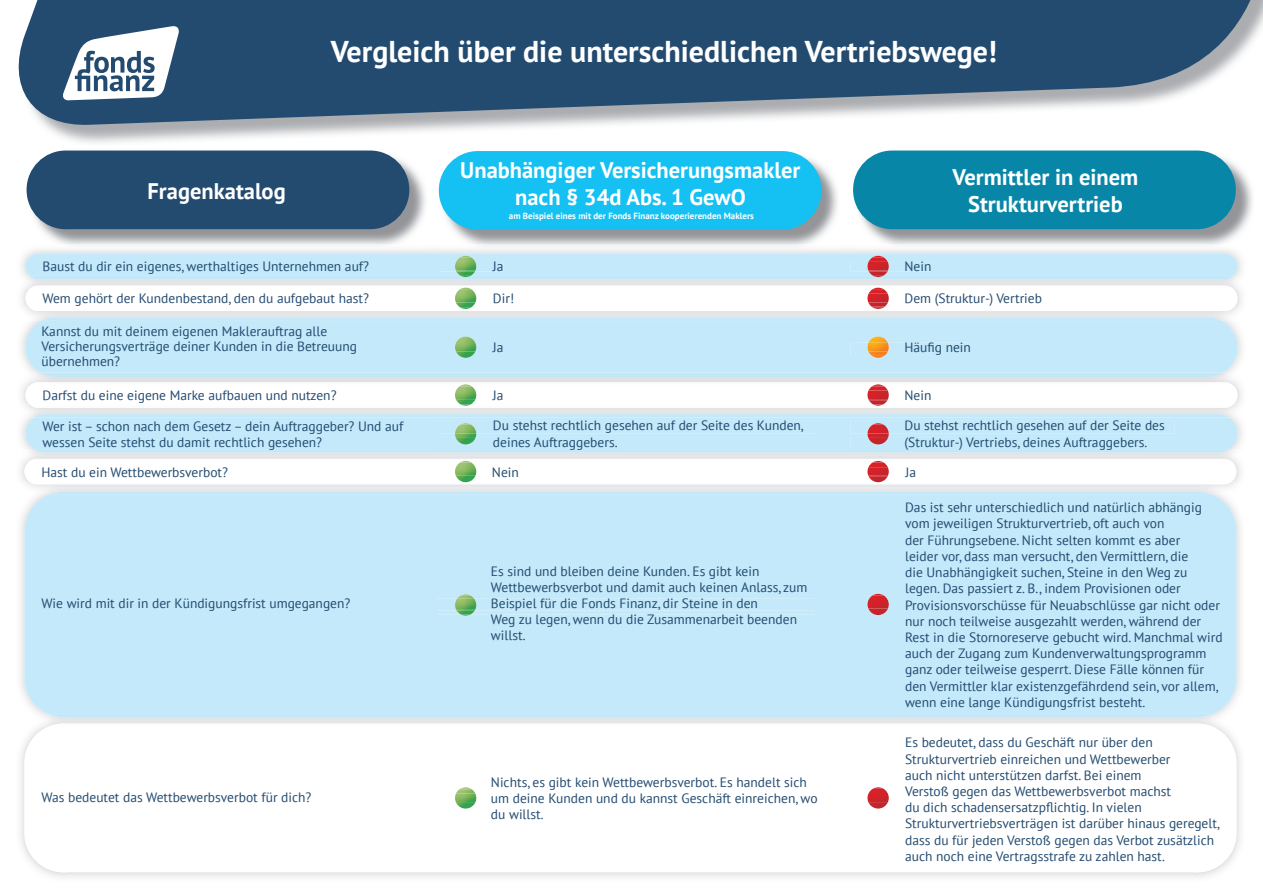
<style>
.page{position:relative;width:1263px;height:893px;background:#fff}
.page>*{position:absolute;margin:0;border:0;box-sizing:border-box;transform-origin:0 0}
.t1{font:700 30px "PT Sans";color:#fff}
.t2{font:700 22.5px/27px "PT Sans";color:#fff;text-align:center}
.t3{font:13.5px/16.2px "PT Sans";color:#234b70}
.t4{font:700 9px "PT Sans";color:#fff}
</style>
<div class="page">
<img style="left:29px;top:153px;width:397px;height:91px">
<div style="left:27px;top:151px;width:382px;height:78px;background:#234b70;border-radius:39px"></div>
<img style="left:855px;top:153px;width:398px;height:91px">
<div style="left:853px;top:151px;width:383px;height:78px;background:#0886a8;border-radius:39px"></div>
<img style="left:1236px;top:512px;width:5px;height:185px">
<div style="left:24px;top:494px;width:1212px;height:220px;background:#c3e9fa"></div>
<hr style="left:50px;top:492px;width:1161px;height:2px;background:#c2e8f9">
<div style="left:437px;top:582px;width:378px;height:12px;background:#c3e9fa"></div>
<hr style="left:30px;top:277px;width:1203px;height:2px;background:#c3e7f9">
<img style="left:30px;top:286px;width:1203px;height:2px">
<div style="left:26px;top:321px;width:1211px;height:52px;background:#c3e9fa"></div>
<hr style="left:40px;top:373px;width:1183px;height:4px;background:#c2e7f8">
<img style="left:29px;top:382px;width:1205px;height:2px">
<img style="left:29px;top:459px;width:1203px;height:2px">
<img style="left:30px;top:406px;width:1203px;height:2px">
<hr style="left:34px;top:449px;width:1195px;height:3px;background:#c2e8f9">
<img style="left:439px;top:449px;width:178px;height:1px">
<img style="left:850px;top:449px;width:297px;height:1px">
<img style="left:441px;top:153px;width:399px;height:96px">
<div style="left:439px;top:151px;width:382px;height:79px;background:#15c0f2;border-radius:39px"></div>
<img style="left:1193px;top:744px;width:48px;height:134px">
<hr style="left:48px;top:714px;width:1165px;height:3px;background:#c2e7f9">
<svg style="left:24px;top:727px;width:1212px;height:145px"></svg>
<div style="left:437px;top:810px;width:106px;height:9px;background:#fff"></div>
<svg style="left:18px;top:0;width:1245px;height:127px;background:#4b6a88"></svg>
<svg style="left:62px;top:25px;width:118px;height:76px"></svg>
<img style="left:455px;top:338px;width:21px;height:20px">
<svg style="left:437px;top:594px;width:378px;height:33px;background:#c3e8f8"></svg>
<img style="left:455px;top:598px;width:21px;height:11px">
<img style="left:458px;top:805px;width:16px;height:4px">
<svg style="left:437px;top:777px;width:384px;height:28px"></svg>
<div style="left:26px;top:254px;width:1211px;height:23px;background:#c3e9fa"></div>
<img style="left:867px;top:257px;width:22px;height:5px">
<img style="left:867px;top:262px;width:22px;height:9px">
<svg style="left:26px;top:288px;width:1211px;height:21px"></svg>
<img style="left:867px;top:302px;width:22px;height:4px">
<img style="left:867px;top:289px;width:22px;height:13px">
<div style="left:850px;top:337px;width:120px;height:18px;background:#c3e9fa"></div>
<img style="left:871px;top:355px;width:14px;height:3px">
<img style="left:867px;top:351px;width:22px;height:4px">
<img style="left:867px;top:338px;width:22px;height:13px">
<svg style="left:26px;top:384px;width:1211px;height:22px"></svg>
<img style="left:867px;top:390px;width:22px;height:9px">
<div style="left:26px;top:418px;width:1211px;height:31px;background:#c3e9fa"></div>
<svg style="left:24px;top:461px;width:1212px;height:22px"></svg>
<img style="left:867px;top:462px;width:22px;height:5px">
<img style="left:867px;top:467px;width:22px;height:9px">
<svg style="left:873px;top:787px;width:10px;height:2px"></svg>
<img style="left:867px;top:789px;width:22px;height:20px">
<img style="left:867px;top:595px;width:22px;height:20px">
<h2 class="t2" style="left:148px;top:177px;width:140px">Fragenkatalog</h2>
<h1 class="t1" style="left:331px;top:32px;width:668px">Vergleich über die unterschiedlichen Vertriebswege!</h1>
<h2 class="t2" style="left:460px;top:156px;width:342px">Unabhängiger Versicherungsmakler nach § 34d Abs. 1 GewO</h2>
<p class="t4" style="left:509px;top:210px;width:247px">am Beispiel eines mit der Fonds Finanz kooperierenden Maklers</p>
<h2 class="t2" style="left:952px;top:163px;width:187px">Vermittler in einem<br>Strukturvertrieb</h2>
<p class="t3" style="left:43px;top:258px;width:328px">Baust du dir ein eigenes, werthaltiges Unternehmen auf?</p>
<p class="t3" style="left:43px;top:290px;width:328px">Wem gehört der Kundenbestand, den du aufgebaut hast?</p>
<p class="t3" style="left:41px;top:324px;width:317px;line-height:15px">Kannst du mit deinem eigenen Maklerauftrag alle<br>Versicherungsverträge deiner Kunden in die Betreuung übernehmen?</p>
<p class="t3" style="left:43px;top:387px;width:296px">Darfst du eine eigene Marke aufbauen und nutzen?</p>
<p class="t3" style="left:43px;top:418px;width:362px">Wer ist – schon nach dem Gesetz – dein Auftraggeber? Und auf wessen Seite stehst du damit rechtlich gesehen?</p>
<p class="t3" style="left:41px;top:463px;width:188px">Hast du ein Wettbewerbsverbot?</p>
<p class="t3" style="left:41px;top:595px;width:310px">Wie wird mit dir in der Kündigungsfrist umgegangen?</p>
<p class="t3" style="left:41px;top:789px;width:271px">Was bedeutet das Wettbewerbsverbot für dich?</p>
<p class="t3" style="left:493px;top:258px;width:12px">Ja</p>
<p class="t3" style="left:493px;top:290px;width:23px">Dir!</p>
<p class="t3" style="left:493px;top:339px;width:12px">Ja</p>
<p class="t3" style="left:493px;top:387px;width:12px">Ja</p>
<p class="t3" style="left:493px;top:417px;width:312px">Du stehst rechtlich gesehen auf der Seite des Kunden, deines Auftraggebers.</p>
<p class="t3" style="left:492px;top:464px;width:28px">Nein</p>
<p class="t3" style="left:491px;top:562px;width:318px">Es sind und bleiben deine Kunden. Es gibt kein Wettbewerbsverbot und damit auch keinen Anlass, zum Beispiel für die Fonds Finanz, dir Steine in den<br>Weg zu legen, wenn du die Zusammenarbeit beenden willst.</p>
<p class="t3" style="left:491px;top:774px;width:328px">Nichts, es gibt kein Wettbewerbsverbot. Es handelt sich um deine Kunden und du kannst Geschäft einreichen, wo du willst.</p>
<p class="t3" style="left:904px;top:258px;width:28px">Nein</p>
<p class="t3" style="left:904px;top:290px;width:139px">Dem (Struktur-) Vertrieb</p>
<p class="t3" style="left:904px;top:339px;width:68px">Häufig nein</p>
<p class="t3" style="left:904px;top:387px;width:28px">Nein</p>
<p class="t3" style="left:904px;top:417px;width:262px">Du stehst rechtlich gesehen auf der Seite des (Struktur-) Vertriebs, deines Auftraggebers.</p>
<p class="t3" style="left:905px;top:463px;width:12px">Ja</p>
<p class="t3" style="left:905px;top:499px;width:319px">Das ist sehr unterschiedlich und natürlich abhängig vom jeweiligen Strukturvertrieb, oft auch von<br>der Führungsebene. Nicht selten kommt es aber<br>leider vor, dass man versucht, den Vermittlern, die<br>die Unabhängigkeit suchen, Steine in den Weg zu legen. Das passiert z. B., indem Provisionen oder Provisionsvorschüsse für Neuabschlüsse gar nicht oder nur noch teilweise ausgezahlt werden, während der Rest in die Stornoreserve gebucht wird. Manchmal wird auch der Zugang zum Kundenverwaltungsprogramm ganz oder teilweise gesperrt. Diese Fälle können für den Vermittler klar existenzgefährdend sein, vor allem, wenn eine lange Kündigungsfrist besteht.</p>
<p class="t3" style="left:905px;top:734px;width:316px">Es bedeutet, dass du Geschäft nur über den Strukturvertrieb einreichen und Wettbewerber<br>auch nicht unterstützen darfst. Bei einem<br>Verstoß gegen das Wettbewerbsverbot machst<br>du dich schadensersatzpflichtig. In vielen Strukturvertriebsverträgen ist darüber hinaus geregelt, dass du für jeden Verstoß gegen das Verbot zusätzlich auch noch eine Vertragsstrafe zu zahlen hast.</p>
</div>
